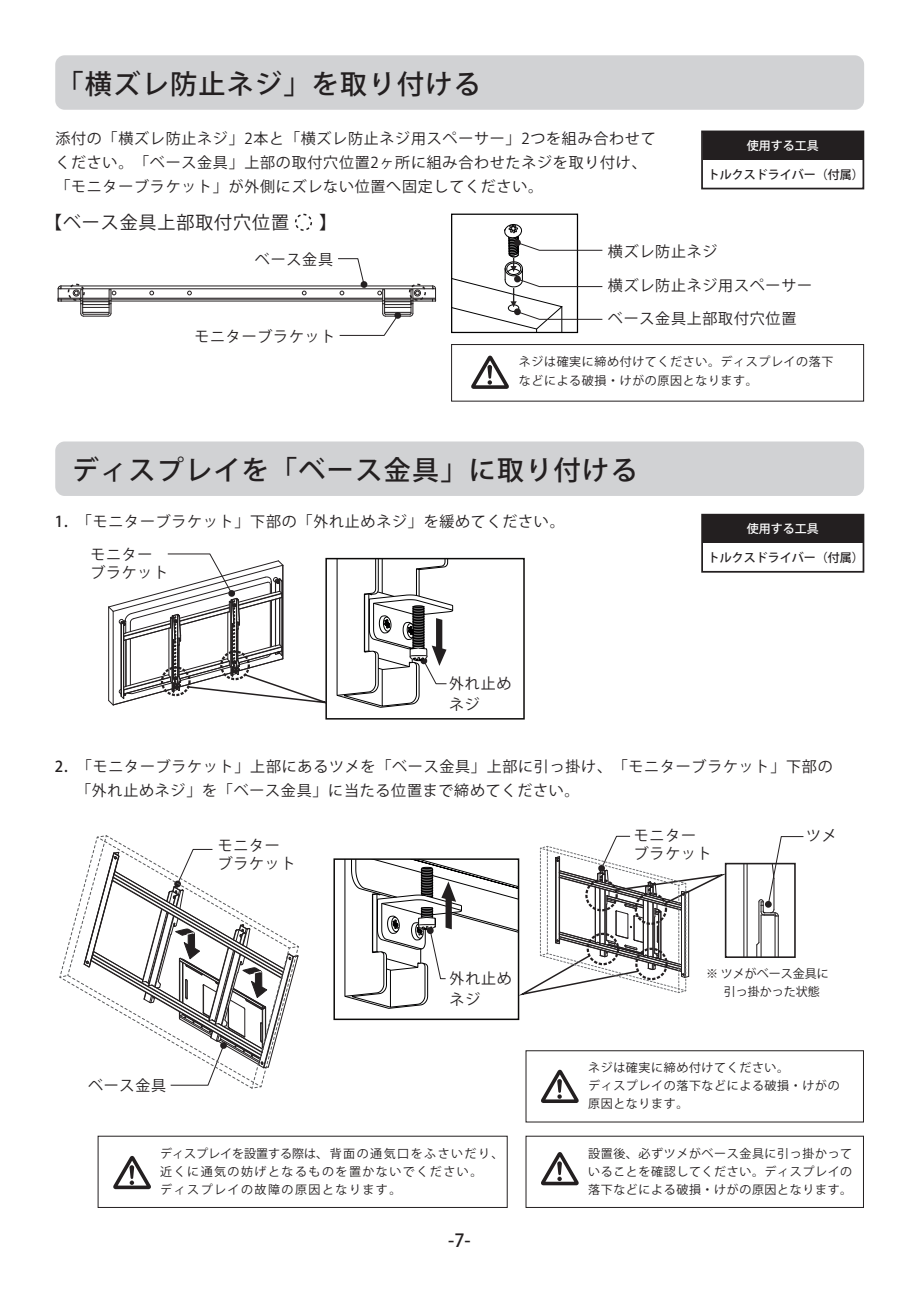
<style>
.page{position:relative;width:919px;height:1289px;background:#fff}
.page>*{position:absolute;margin:0;border:0;box-sizing:border-box;transform-origin:0 0}
.t1{font:500 27px "Koz Go Pr 6 N";letter-spacing:.05em;color:#231f20}
.t2{font:18px "Koz Go Pr 6 N";letter-spacing:.05em;color:#231f20}
.t3{font:500 18px "Koz Go Pr 6 N";color:#231f20}
.t4{font:15px/24px "Koz Go Pr 6 N";letter-spacing:.05em;color:#231f20}
.t5{font:12px/18px "Koz Go Pr 6 N";letter-spacing:.05em;color:#231f20}
.t6{font:12px/18px "Koz Go Pr 6 N";letter-spacing:.125em;color:#231f20}
.t7{font:500 12px "Koz Go Pr 6 N";color:#231f20}
.t8{font:12px/18px "Koz Go Pr 6 N";color:#231f20}
.t9{font:500 12px "Koz Go Pr 6 N";color:#fff}
.s1{font-weight:500}
</style>
<div class="page">
<div style="left:295px;top:214px;width:17px;height:17px;border:2px dashed #231f20;border-radius:50%"></div>
<div style="left:68px;top:284px;width:17px;height:17px;border:2px dashed #231f20;border-radius:50%"></div>
<div style="left:325px;top:558px;width:199px;height:161px;border:2px solid #0b0a09"></div>
<hr style="left:111px;top:301px;width:271px;height:1px;background:#231f20">
<hr style="left:111px;top:299px;width:271px;height:1px;background:#231f20">
<hr style="left:61px;top:286px;width:371px;height:1px;background:#231f20">
<hr style="left:61px;top:288px;width:371px;height:1px;background:#231f20">
<svg style="left:150px;top:291px;width:4px;height:4px"></svg>
<svg style="left:187px;top:291px;width:4px;height:4px"></svg>
<svg style="left:302px;top:291px;width:4px;height:4px"></svg>
<hr style="left:111px;top:298px;width:271px;height:1px;background:#231f20">
<svg style="left:337px;top:258px;width:99px;height:78px"></svg>
<svg style="left:58px;top:285px;width:58px;height:32px"></svg>
<div style="left:333px;top:858px;width:186px;height:162px;border:2px solid #0b0a09"></div>
<hr style="left:746px;top:863px;width:1px;height:94px;background:#231f20">
<hr style="left:743px;top:863px;width:1px;height:94px;background:#231f20">
<hr style="left:758px;top:901px;width:1px;height:41px;background:#231f20">
<svg style="left:756px;top:941px;width:4px;height:14px"></svg>
<hr style="left:774px;top:916px;width:1px;height:41px;background:#231f20">
<hr style="left:760px;top:915px;width:1px;height:42px;background:#231f20">
<hr style="left:777px;top:916px;width:1px;height:41px;background:#231f20">
<div style="left:724px;top:862px;width:71px;height:96px;border:2px solid #231f20"></div>
<div style="left:55px;top:55px;width:809px;height:55px;background:#d1d2d4;border-radius:9px"></div>
<div style="left:703px;top:131px;width:159px;height:29px;background:#231f20"></div>
<div style="left:701px;top:130px;width:163px;height:59px;border:2px solid #231f20"></div>
<svg style="left:471px;top:355px;width:38px;height:34px"></svg>
<div style="left:451px;top:344px;width:412px;height:57px;border:1px solid #231f20"></div>
<div style="left:451px;top:213px;width:127px;height:120px;border:1px solid #010001"></div>
<svg style="left:451px;top:224px;width:151px;height:108px"></svg>
<div style="left:55px;top:441px;width:809px;height:55px;background:#d1d2d4;border-radius:9px"></div>
<div style="left:703px;top:514px;width:159px;height:29px;background:#231f20"></div>
<div style="left:701px;top:514px;width:163px;height:58px;border:2px solid #231f20"></div>
<svg style="left:757px;top:836px;width:46px;height:81px"></svg>
<svg style="left:764px;top:900px;width:8px;height:8px"></svg>
<svg style="left:108px;top:553px;width:345px;height:155px"></svg>
<svg style="left:344px;top:835px;width:387px;height:184px"></svg>
<svg style="left:59px;top:835px;width:240px;height:253px"></svg>
<svg style="left:541px;top:1069px;width:37px;height:33px"></svg>
<div style="left:525px;top:1050px;width:338px;height:72px;border:1px solid #231f20"></div>
<svg style="left:541px;top:1152px;width:37px;height:33px"></svg>
<svg style="left:113px;top:1155px;width:38px;height:34px"></svg>
<h1 class="t1" style="left:57px;top:68px;width:425px">「横ズレ防止ネジ」を取り付ける</h1>
<p class="t4" style="left:55px;top:127px;width:602px">添付の「横ズレ防止ネジ」2本と「横ズレ防止ネジ用スペーサー」2つを組み合わせてください。「ベース金具」上部の取付穴位置2ヶ所に組み合わせたネジを取り付け、「モニターブラケット」が外側にズレない位置へ固定してください。</p>
<p class="t2" style="left:44px;top:212px;width:294px">【ベース金具上部取付穴位置　 】</p>
<p class="t9" style="left:746px;top:139px;width:74px">使用する工具</p>
<p class="t7" style="left:707px;top:168px;width:158px">トルクスドライバー（付属）</p>
<p class="t4" style="left:255px;top:248px;width:79px">ベース金具</p>
<p class="t4" style="left:194px;top:325px;width:143px">モニターブラケット</p>
<p class="t4" style="left:608px;top:240px;width:111px">横ズレ防止ネジ</p>
<p class="t4" style="left:608px;top:274px;width:206px">横ズレ防止ネジ用スペーサー</p>
<p class="t4" style="left:608px;top:306px;width:190px">ベース金具上部取付穴位置</p>
<p class="t5" style="left:519px;top:353px;width:316px">ネジは確実に締め付けてください。ディスプレイの落下などによる破損・けがの原因となります。</p>
<h1 class="t1" style="left:72px;top:454px;width:567px">ディスプレイを「ベース金具」に取り付ける</h1>
<p class="t4" style="left:55px;top:510px;width:511px"><span class="s1">1.</span> 「モニターブラケット」下部の「外れ止めネジ」を緩めてください。</p>
<p class="t4" style="left:90px;top:545px;width:79px;line-height:18px">モニターブラケット</p>
<p class="t4" style="left:449px;top:673px;width:64px;line-height:21px">外れ止めネジ</p>
<p class="t9" style="left:746px;top:522px;width:73px">使用する工具</p>
<p class="t7" style="left:707px;top:551px;width:157px">トルクスドライバー（付属）</p>
<p class="t4" style="left:76px;top:755px;width:758px;text-indent:-21px"><span class="s1">2.</span> 「モニターブラケット」上部にあるツメを「ベース金具」上部に引っ掛け、「モニターブラケット」下部の「外れ止めネジ」を「ベース金具」に当たる位置まで締めてください。</p>
<p class="t4" style="left:218px;top:836px;width:79px;line-height:18px">モニターブラケット</p>
<p class="t4" style="left:634px;top:823px;width:64px">モニター</p>
<p class="t4" style="left:806px;top:823px;width:32px">ツメ</p>
<p class="t4" style="left:634px;top:841px;width:79px">ブラケット</p>
<p class="t4" style="left:449px;top:967px;width:64px;line-height:21px">外れ止めネジ</p>
<p class="t8" style="left:706px;top:964px;width:124px">※ ツメがベース金具に　 引っ掛かった状態</p>
<p class="t4" style="left:88px;top:1074px;width:79px">ベース金具</p>
<p class="t6" style="left:160px;top:1144px;width:345px">ディスプレイを設置する際は、背面の通気口をふさいだり、近くに通気の妨げとなるものを置かないでください。<br>ディスプレイの故障の原因となります。</p>
<p class="t3" style="left:448px;top:1229px;width:24px">-7-</p>
<p class="t5" style="left:588px;top:1058px;width:253px">ネジは確実に締め付けてください。<br>ディスプレイの落下などによる破損・けがの原因となります。</p>
<p class="t5" style="left:588px;top:1144px;width:265px;text-align:justify">設置後、必ずツメがベース金具に引っ掛かっていることを確認してください。ディスプレイの落下などによる破損・けがの原因となります。</p>
</div>
